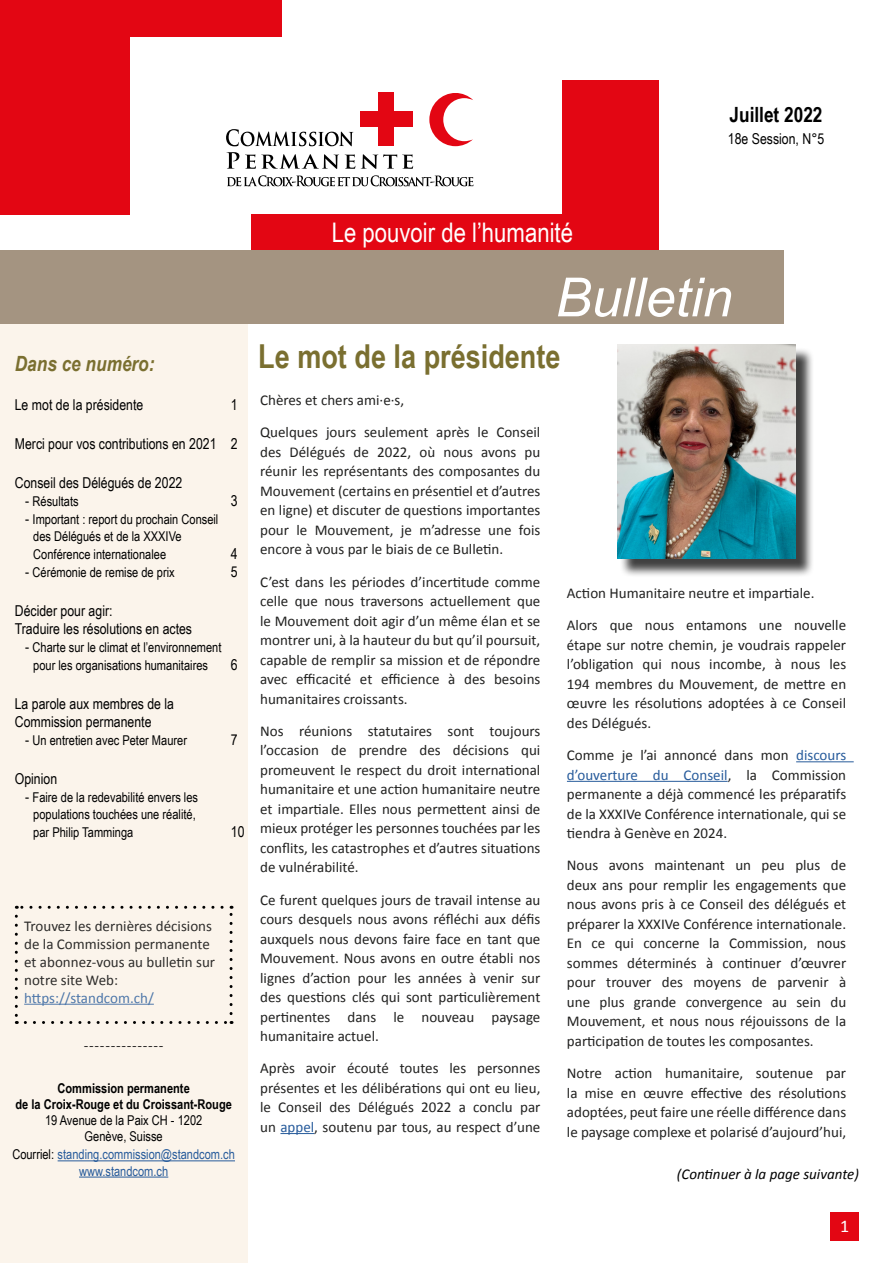
<style>
.page{position:relative;width:893px;height:1263px;background:#fff}
.page>*{position:absolute;margin:0;border:0;box-sizing:border-box;transform-origin:0 0}
.t1{font:italic 54px "Arial";color:#fff}
.t2{font:700 33px "Arial Narrow";color:#7a6f30}
.t3{font:27px "Arial Narrow";color:#fff}
.t4{font:italic 700 21px "Arial Narrow";color:#7a6f30}
.t5{font:700 21px "Arial Narrow";color:#000}
.t6{font:18px "Calibri";color:#fff}
.t7{font:15px/19.5px "Calibri";color:#212120;text-align:justify}
.t8{font:15px/18px "Arial Narrow";color:#000}
.t9{font:15px/18px "Calibri";color:#000}
.t10{font:italic 15px "Calibri";color:#000}
.t11{font:15px "Calibri";color:#275b9b}
.t12{font:15px "Minion Pro";color:#000}
.t13{font:13.5px/16.2px "Arial Narrow";color:#000;text-align:center}
.t14{font:13.5px/16.2px "Arial Narrow";color:#275b9b;text-align:center}
.t15{font:700 13.5px/16.2px "Arial Narrow";color:#000;text-align:center}
.s1{font-size:15px}
.s2{color:#000}
.s3{color:#275b9b}
</style>
<div class="page">
<div style="left:831px;top:1212px;width:28px;height:28px;background:#e30613"></div>
<div style="left:0;top:0;width:130px;height:214px;background:#e30613"></div>
<div style="left:83px;top:0;width:198px;height:36px;background:#e30613"></div>
<div style="left:562px;top:80px;width:97px;height:189px;background:#e30613"></div>
<div style="left:251px;top:214px;width:343px;height:55px;background:#e30613"></div>
<div style="left:379px;top:93px;width:15px;height:53px;background:#e30613"></div>
<div style="left:360px;top:112px;width:52px;height:15px;background:#e30613"></div>
<svg style="left:429px;top:93px;width:44px;height:53px"></svg>
<svg style="left:226px;top:129px;width:127px;height:17px"></svg>
<svg style="left:227px;top:152px;width:12px;height:17px"></svg>
<svg style="left:245px;top:154px;width:94px;height:15px"></svg>
<svg style="left:345px;top:154px;width:10px;height:15px"></svg>
<svg style="left:361px;top:154px;width:52px;height:15px"></svg>
<svg style="left:227px;top:175px;width:246px;height:11px"></svg>
<div style="left:0;top:324px;width:247px;height:939px;background:#fbf4eb"></div>
<hr style="left:58px;top:1160px;width:177px;height:1px;background:#275b9b">
<hr style="left:79px;top:1176px;width:89px;height:1px;background:#275b9b">
<div style="left:0;top:251px;width:784px;height:73px;background:#a49481"></div>
<hr style="left:280px;top:1133px;width:34px;height:1px;background:#275b9b">
<hr style="left:796px;top:761px;width:58px;height:1px;background:#275b9b">
<hr style="left:567px;top:781px;width:161px;height:1px;background:#275b9b">
<hr style="left:24px;top:1004px;width:130px;height:1px;background:#275b9b">
<svg style="left:15px;top:916px;width:3px;height:108px"></svg>
<svg style="left:25px;top:1021px;width:207px;height:3px"></svg>
<svg style="left:230px;top:906px;width:3px;height:107px"></svg>
<svg style="left:16px;top:906px;width:206px;height:3px"></svg>
<div style="left:620px;top:347px;width:194px;height:230px;background:#000;opacity:.75"></div>
<img style="left:617px;top:344px;width:179px;height:215px">
<h3 class="t5" style="left:730px;top:99px;width:94px">Juillet 2022</h3>
<p class="t8" style="left:728px;top:129px;width:98px">18e Session, N°5</p>
<h3 class="t4" style="left:15px;top:347px;width:141px">Dans ce numéro:</h3>
<p class="t8" style="left:15px;top:395px;width:130px">Le mot de la présidente</p>
<p class="t8" style="left:231px;top:395px;width:8px">1</p>
<p class="t8" style="left:15px;top:434px;width:224px">Merci pour vos contributions en 2021 2</p>
<p class="t8" style="left:15px;top:474px;width:169px">Conseil des Délégués de 2022</p>
<p class="t13" style="left:25px;top:493px;width:55px"><span class="s1">-</span> Résultats</p>
<p class="t8" style="left:231px;top:492px;width:8px">3</p>
<p class="t13" style="left:33px;top:511px;width:187px;text-align:left;text-indent:-8px"><span class="s1">-</span> Important : report du prochain Conseil des Délégués et de la XXXIVe</p>
<p class="t13" style="left:33px;top:545px;width:134px">Conférence internationalee</p>
<p class="t8" style="left:231px;top:544px;width:8px">4</p>
<p class="t13" style="left:25px;top:563px;width:151px"><span class="s1">-</span> Cérémonie de remise de prix</p>
<p class="t8" style="left:231px;top:562px;width:8px">5</p>
<p class="t8" style="left:15px;top:601px;width:179px">Décider pour agir:<br>Traduire les résolutions en actes</p>
<p class="t13" style="left:25px;top:638px;width:198px;line-height:18px"><span class="s1">-</span> Charte sur le climat et l’environnement pour les organisations humanitaires</p>
<p class="t8" style="left:231px;top:655px;width:8px">6</p>
<p class="t8" style="left:15px;top:694px;width:161px">La parole aux membres de la<br>Commission permanente</p>
<p class="t13" style="left:25px;top:732px;width:163px"><span class="s1">-</span> Un entretien avec Peter Maurer</p>
<p class="t8" style="left:231px;top:730px;width:8px">7</p>
<p class="t8" style="left:15px;top:770px;width:44px">Opinion</p>
<p class="t13" style="left:25px;top:789px;width:175px"><span class="s1">-</span> Faire de la redevabilité envers les populations touchées une réalité,</p>
<p class="t13" style="left:33px;top:823px;width:102px">par Philip Tamminga</p>
<p class="t8" style="left:231px;top:822px;width:15px">10</p>
<p class="t9" style="left:24px;top:916px;width:193px">Trouvez les dernières décisions de la Commission permanente et abonnez-vous au bulletin sur notre site Web:</p>
<p class="t11" style="left:24px;top:988px;width:131px">https://standcom.ch/</p>
<p class="t12" style="left:84px;top:1035px;width:82px">---------------</p>
<p class="t15" style="left:15px;top:1079px;width:218px">Commission permanente<br>de la Croix-Rouge et du Croissant-Rouge</p>
<p class="t13" style="left:45px;top:1112px;width:159px">19 Avenue de la Paix CH - 1202<br>Genève, Suisse</p>
<p class="t14" style="left:12px;top:1146px;width:224px"><span class="s2">Courriel:</span> standing.commission@standcom.ch www.standcom.ch</p>
<h3 class="t3" style="left:332px;top:213px;width:243px">Le pouvoir de l’humanité</h3>
<h1 class="t1" style="left:556px;top:262px;width:179px">Bulletin</h1>
<h2 class="t2" style="left:258px;top:332px;width:304px">Le mot de la présidente</h2>
<p class="t7" style="left:260px;top:383px;width:282px;line-height:32.2px">Chères et chers ami·e·s,<br>Quelques jours seulement après le Conseil</p>
<p class="t7" style="left:260px;top:441px;width:282px">des Délégués de 2022, où nous avons pu réunir les représentants des composantes du Mouvement (certains en présentiel et d’autres en ligne) et discuter de questions importantes pour le Mouvement, je m’adresse une fois encore à vous par le biais de ce Bulletin.</p>
<p class="t7" style="left:260px;top:571px;width:282px">C’est dans les périodes d’incertitude comme celle que nous traversons actuellement que le Mouvement doit agir d’un même élan et se montrer uni, à la hauteur du but qu’il poursuit, capable de remplir sa mission et de répondre avec efficacité et efficience à des besoins humanitaires croissants.</p>
<p class="t7" style="left:260px;top:720px;width:282px">Nos réunions statutaires sont toujours l’occasion de prendre des décisions qui promeuvent le respect du droit international humanitaire et une action humanitaire neutre et impartiale. Elles nous permettent ainsi de mieux protéger les personnes touchées par les conflits, les catastrophes et d’autres situations de vulnérabilité.</p>
<p class="t7" style="left:260px;top:889px;width:282px">Ce furent quelques jours de travail intense au cours desquels nous avons réfléchi aux défis auxquels nous devons faire face en tant que Mouvement. Nous avons en outre établi nos lignes d’action pour les années à venir sur des questions clés qui sont particulièrement pertinentes dans le nouveau paysage humanitaire actuel.</p>
<p class="t7" style="left:260px;top:1058px;width:282px">Après avoir écouté toutes les personnes présentes et les délibérations qui ont eu lieu, le Conseil des Délégués 2022 a conclu par un <span class="s3">appel</span>, soutenu par tous, au respect d’une</p>
<p class="t7" style="left:567px;top:576px;width:281px;line-height:32.2px">Action Humanitaire neutre et impartiale.<br>Alors que nous entamons une nouvelle</p>
<p class="t7" style="left:567px;top:634px;width:281px">étape sur notre chemin, je voudrais rappeler l’obligation qui nous incombe, à nous les 194 membres du Mouvement, de mettre en œuvre les résolutions adoptées à ce Conseil des Délégués.</p>
<p class="t7" style="left:567px;top:745px;width:281px">Comme je l’ai annoncé dans mon <span class="s3">discours d’ouverture du Conseil</span>, la Commission permanente a déjà commencé les préparatifs de la XXXIVe Conférence internationale, qui se tiendra à Genève en 2024.</p>
<p class="t7" style="left:567px;top:855px;width:281px">Nous avons maintenant un peu plus de deux ans pour remplir les engagements que nous avons pris à ce Conseil des délégués et préparer la XXXIVe Conférence internationale.<br>En ce qui concerne la Commission, nous sommes déterminés à continuer d’œuvrer pour trouver des moyens de parvenir à une plus grande convergence au sein du Mouvement, et nous nous réjouissons de la participation de toutes les composantes.</p>
<p class="t7" style="left:567px;top:1063px;width:281px">Notre action humanitaire, soutenue par la mise en œuvre effective des résolutions adoptées, peut faire une réelle différence dans le paysage complexe et polarisé d’aujourd’hui,</p>
<p class="t10" style="left:677px;top:1165px;width:184px">(Continuer à la page suivante)</p>
<p class="t6" style="left:840px;top:1215px;width:11px">1</p>
</div>
